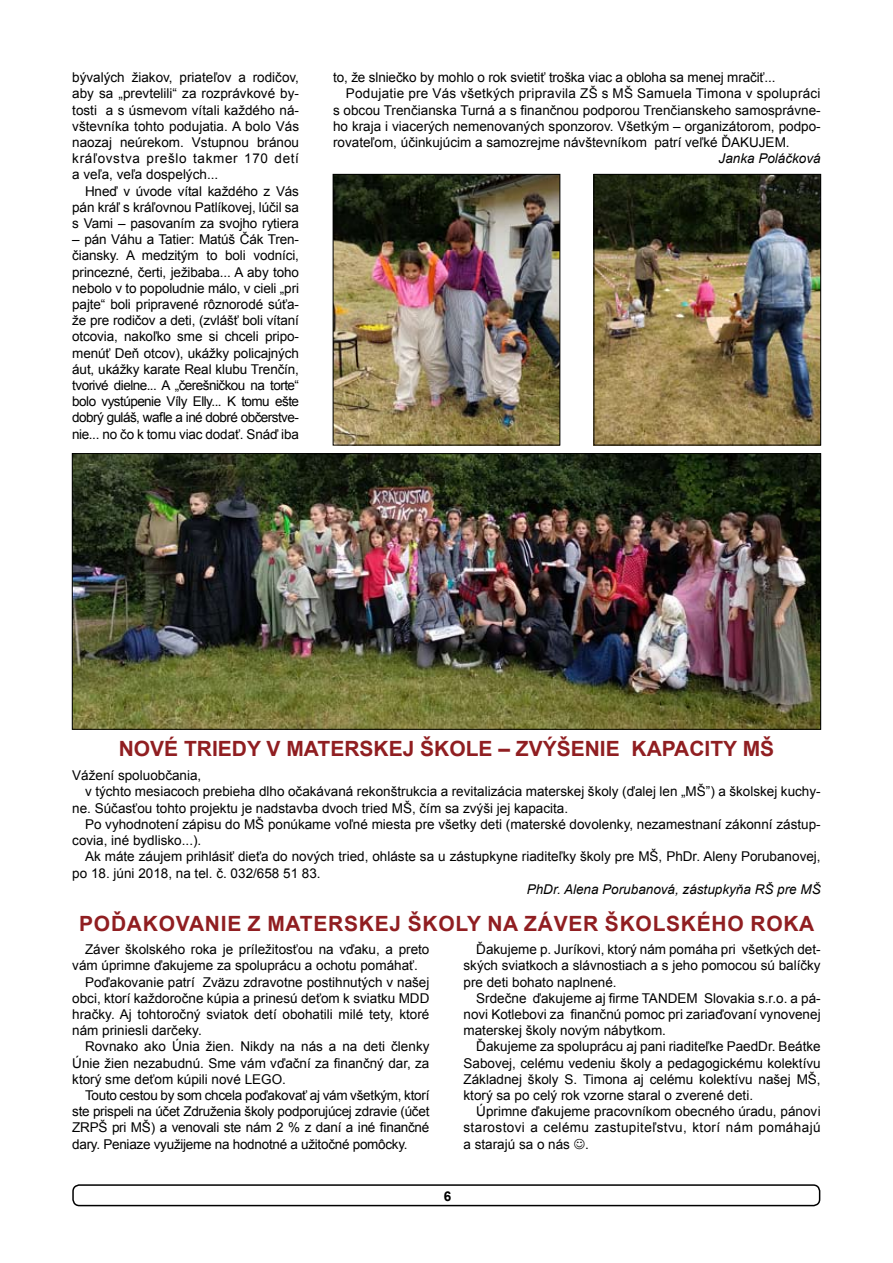
<style>
.page{position:relative;width:893px;height:1263px;background:#fff}
.page>*{position:absolute;margin:0;border:0;box-sizing:border-box;transform-origin:0 0}
.t1{font:700 21px "Arial";letter-spacing:.035em;color:#901e21}
.t2{font:13.5px/16.2px "Arial";color:#000;text-align:justify}
.t3{font:13.5px "Arial";letter-spacing:-.02em;color:#000}
.t4{font:13.5px "Arial";letter-spacing:.02em;color:#000}
.t5{font:italic 13.5px "Arial";color:#000}
.t6{font:700 13.5px "Arial";color:#000}
</style>
<div class="page">
<div style="left:72px;top:1184px;width:748px;height:22px;border:2px solid #000;border-radius:6px"></div>
<img style="left:74px;top:455px;width:745px;height:273px">
<img style="left:335px;top:176px;width:223px;height:267px">
<div style="left:333px;top:174px;width:227px;height:271px;border:1px solid #000"></div>
<img style="left:595px;top:176px;width:224px;height:267px">
<div style="left:593px;top:174px;width:228px;height:271px;border:1px solid #000"></div>
<p class="t2" style="left:72px;top:69px;width:228px">bývalých žiakov, priateľov a rodičov, aby sa „prevtelili“ za rozprávkové by&shy;tosti a s úsmevom vítali každého ná&shy;vštevníka tohto podujatia. A bolo Vás naozaj neúrekom. Vstupnou bránou kráľovstva prešlo takmer 170 detí a veľa, veľa dospelých...</p>
<p class="t2" style="left:72px;top:183px;width:228px;text-indent:13px">Hneď v úvode vítal každého z Vás pán kráľ s kráľovnou Patlíkovej, lúčil sa s Vami – pasovaním za svojho rytiera</p>
<p class="t2" style="left:72px;top:231px;width:228px">– pán Váhu a Tatier: Matúš Čák Tren&shy;čiansky. A medzitým to boli vodníci, princezné, čerti, ježibaba... A aby toho nebolo v to popoludnie málo, v cieli „pri pajte“ boli pripravené rôznorodé súťa&shy;že pre rodičov a deti, (zvlášť boli vítaní otcovia, nakoľko sme si chceli pripo&shy;menúť Deň otcov), ukážky policajných áut, ukážky karate Real klubu Trenčín, tvorivé dielne... A „čerešničkou na torte“ bolo vystúpenie Víly Elly... K tomu ešte dobrý guláš, wafle a iné dobré občerstve&shy;nie... no čo k tomu viac dodať. Snáď iba</p>
<p class="t2" style="left:333px;top:69px;width:444px">to, že slniečko by mohlo o rok svietiť troška viac a obloha sa menej mračiť...</p>
<p class="t4" style="left:346px;top:84px;width:476px">Podujatie pre Vás všetkých pripravila ZŠ s MŠ Samuela Timona v spolupráci</p>
<p class="t2" style="left:333px;top:102px;width:489px">s obcou Trenčianska Turná a s finančnou podporou Trenčianskeho samosprávne-</p>
<p class="t2" style="left:333px;top:118px;width:489px">ho kraja i viacerých nemenovaných sponzorov. Všetkým – organizátorom, podpo-</p>
<p class="t2" style="left:333px;top:134px;width:458px">rovateľom, účinkujúcim a samozrejme návštevníkom patrí veľké ĎAKUJEM.</p>
<p class="t5" style="left:719px;top:150px;width:104px">Janka Poláčková</p>
<h1 class="t1" style="left:119px;top:733px;width:16px">NOV</h1>
<h1 class="t1" style="left:164px;top:733px;width:47px">É TRIEDY</h1>
<h1 class="t1" style="left:267px;top:733px;width:198px">V MATERSKEJ ŠKOLE</h1>
<h1 class="t1" style="left:498px;top:733px;width:45px">– ZVÝŠENIE</h1>
<h1 class="t1" style="left:631px;top:733px;width:127px">KAPACI TY MŠ</h1>
<p class="t2" style="left:72px;top:767px;width:131px">Vážení spoluobčania,</p>
<p class="t2" style="left:85px;top:783px;width:737px">v týchto mesiacoch prebieha dlho očakávaná rekonštrukcia a revitalizácia materskej školy (ďalej len „MŠ”) a školskej kuchy-</p>
<p class="t2" style="left:72px;top:800px;width:497px">ne. Súčasťou tohto projektu je nadstavba dvoch tried MŠ, čím sa zvýši jej kapacita.</p>
<p class="t2" style="left:85px;top:816px;width:737px">Po vyhodnotení zápisu do MŠ ponúkame voľné miesta pre všetky deti (materské dovolenky, nezamestnaní zákonní zástup-</p>
<p class="t2" style="left:72px;top:832px;width:131px">covia, iné bydlisko...).</p>
<p class="t2" style="left:85px;top:848px;width:737px">Ak máte záujem prihlásiť dieťa do nových tried, ohláste sa u zástupkyne riaditeľky školy pre MŠ, PhDr. Aleny Porubanovej,</p>
<p class="t2" style="left:72px;top:864px;width:250px">po 18. júni 2018, na tel. č. 032/658 51 83.</p>
<p class="t5" style="left:527px;top:880px;width:295px">PhDr. Alena Porubanová, zástupkyňa RŠ pre MŠ</p>
<h1 class="t1" style="left:79px;top:909px;width:138px">POĎAKOVANIE</h1>
<h1 class="t1" style="left:248px;top:909px;width:206px">Z MATERSKEJ ŠKOLY</h1>
<h1 class="t1" style="left:487px;top:909px;width:67px">NA ZÁVER</h1>
<h1 class="t1" style="left:605px;top:909px;width:211px">ŠKOLSKÉHO ROKA</h1>
<p class="t2" style="left:85px;top:941px;width:346px">Záver školského roka je príležitosťou na vďaku, a preto</p>
<p class="t2" style="left:72px;top:957px;width:347px">vám úprimne ďakujeme za spoluprácu a ochotu pomáhať.</p>
<p class="t2" style="left:85px;top:974px;width:346px">Poďakovanie patrí Zväzu zdravotne postihnutých v našej</p>
<p class="t2" style="left:72px;top:990px;width:359px">obci, ktorí každoročne kúpia a prinesú deťom k sviatku MDD</p>
<p class="t2" style="left:72px;top:1006px;width:359px">hračky. Aj tohtoročný sviatok detí obohatili milé tety, ktoré</p>
<p class="t2" style="left:72px;top:1022px;width:131px">nám priniesli darčeky.</p>
<p class="t2" style="left:85px;top:1038px;width:346px">Rovnako ako Únia žien. Nikdy na nás a na deti členky</p>
<p class="t2" style="left:72px;top:1055px;width:359px">Únie žien nezabudnú. Sme vám vďační za finančný dar, za</p>
<p class="t2" style="left:72px;top:1071px;width:215px">ktorý sme deťom kúpili nové LEGO.</p>
<p class="t3" style="left:85px;top:1086px;width:346px">Touto cestou by som chcela poďakovať aj vám všetkým, ktorí</p>
<p class="t3" style="left:72px;top:1102px;width:359px">ste prispeli na účet Združenia školy podporujúcej zdravie (účet</p>
<p class="t3" style="left:72px;top:1118px;width:359px">ZRPŠ pri MŠ) a venovali ste nám 2 % z daní a iné finančné</p>
<p class="t3" style="left:72px;top:1134px;width:337px">dary. Peniaze využijeme na hodnotné a užitočné pomôcky.</p>
<p class="t2" style="left:463px;top:941px;width:359px;text-indent:13px">Ďakujeme p. Juríkovi, ktorý nám pomáha pri všetkých det&shy;ských sviatkoch a slávnostiach a s jeho pomocou sú balíčky pre deti bohato naplnené.</p>
<p class="t2" style="left:463px;top:990px;width:359px;text-indent:13px">Srdečne ďakujeme aj firme TANDEM Slovakia s.r.o. a pá&shy;novi Kotlebovi za finančnú pomoc pri zariaďovaní vynovenej materskej školy novým nábytkom.</p>
<p class="t2" style="left:463px;top:1038px;width:359px;text-indent:13px">Ďakujeme za spoluprácu aj pani riaditeľke PaedDr. Beátke Sabovej, celému vedeniu školy a pedagogickému kolektívu Základnej školy S. Timona aj celému kolektívu našej MŠ, ktorý sa po celý rok vzorne staral o zverené deti.</p>
<p class="t2" style="left:463px;top:1103px;width:359px;text-indent:13px">Úprimne ďakujeme pracovníkom obecného úradu, pánovi starostovi a celému zastupiteľstvu, ktorí nám pomáhajú a starajú sa o nás .</p>
<p class="t6" style="left:444px;top:1186px;width:9px">6</p>
</div>
